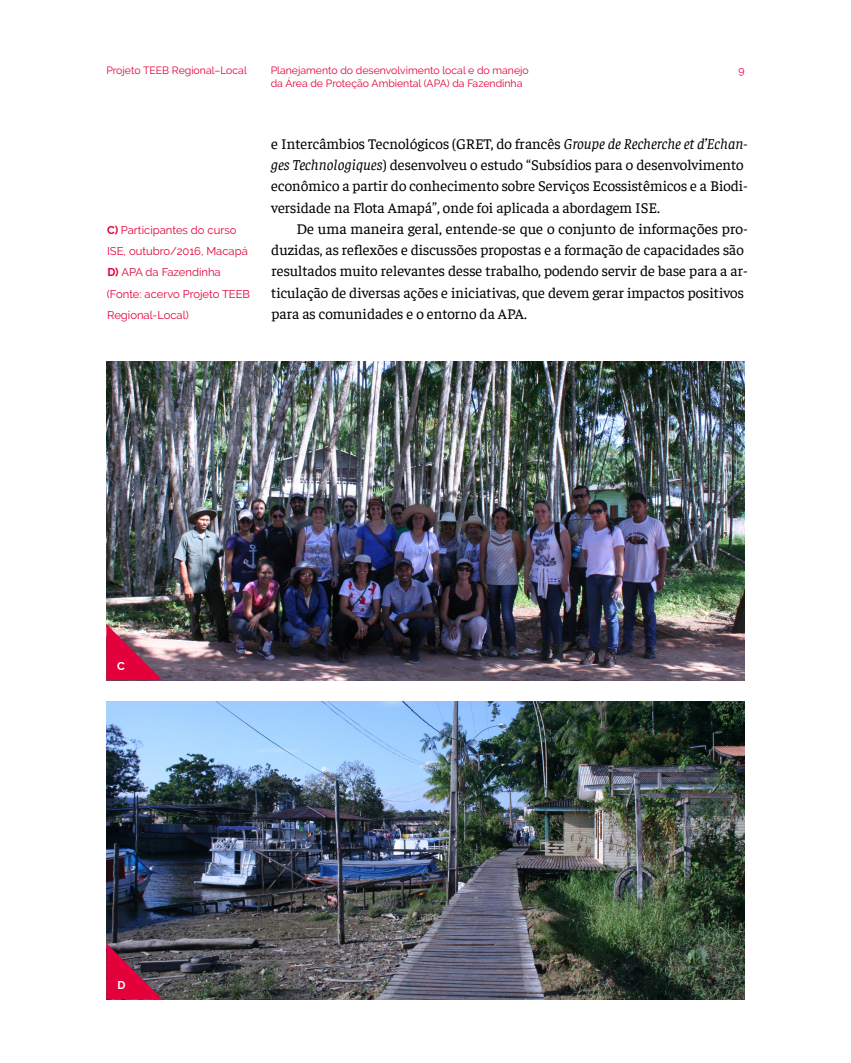
<style>
.page{position:relative;width:851px;height:1063px;background:#fff}
.page>*{position:absolute;margin:0;border:0;box-sizing:border-box;transform-origin:0 0}
.t1{font:15px/21.3px "Faustina";color:#000}
.t2{font:11.25px/21.3px "Raleway";color:#e4003a}
.t3{font:700 11.25px "Raleway";color:#fff}
.t4{font:10.5px/13.5px "Raleway";color:#e4003a}
.s1{font-weight:700}
.s2{font-style:italic}
</style>
<div class="page">
<img style="left:106px;top:361px;width:638px;height:319px">
<img style="left:106px;top:702px;width:638px;height:297px">
<img style="left:106px;top:624px;width:56px;height:56px">
<svg style="left:106px;top:943px;width:56px;height:56px;background:#972647"></svg>
<p class="t4" style="left:106px;top:63px;width:142px">Projeto TEEB Regional–Local</p>
<p class="t4" style="left:271px;top:63px;width:259px">Planejamento do desenvolvimento local e do manejo da Área de Proteção Ambiental (APA) da Fazendinha</p>
<p class="t4" style="left:738px;top:63px;width:8px">9</p>
<p class="t2" style="left:107px;top:219px;width:145px"><span class="s1">C)</span> Participantes do curso<br>ISE, outubro/2016, Macapá<br><span class="s1">D)</span> APA da Fazendinha (Fonte: acervo Projeto TEEB<br>Regional-Local)</p>
<p class="t1" style="left:271px;top:132px;width:478px">e Intercâmbios Tecnológicos (GRET, do francês <span class="s2">Groupe de Recherche et d’Echan&shy;ges Technologiques</span>) desenvolveu o estudo “Subsídios para o desenvolvimento econômico a partir do conhecimento sobre Serviços Ecossistêmicos e a Biodi&shy;versidade na Flota Amapá”, onde foi aplicada a abordagem ISE.</p>
<p class="t1" style="left:271px;top:217px;width:478px;text-indent:25px">De uma maneira geral, entende-se que o conjunto de informações pro&shy;duzidas, as reflexões e discussões propostas e a formação de capacidades são resultados muito relevantes desse trabalho, podendo servir de base para a ar&shy;ticulação de diversas ações e iniciativas, que devem gerar impactos positivos para as comunidades e o entorno da APA.</p>
<p class="t3" style="left:117px;top:659px;width:9px">C</p>
<p class="t3" style="left:117px;top:978px;width:10px">D</p>
</div>
